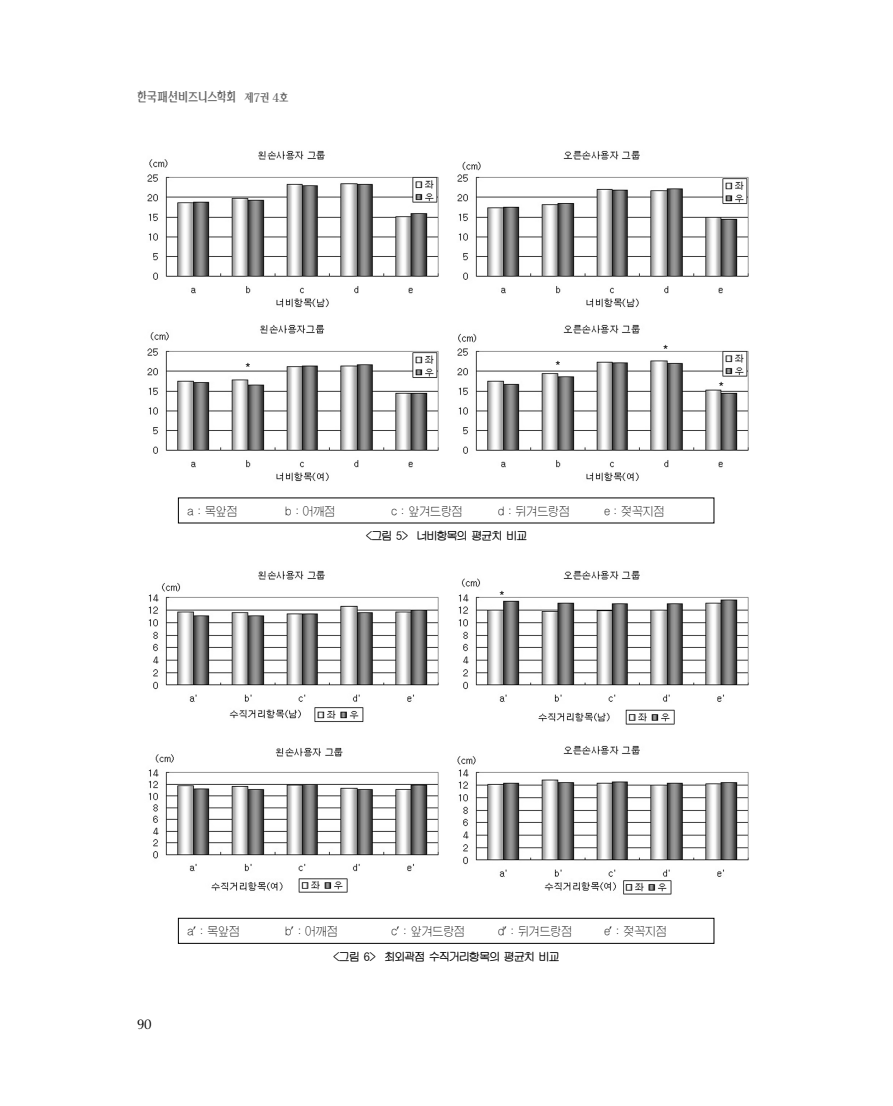
<style>
.page{position:relative;width:893px;height:1106px;background:#fff}
.page>*{position:absolute;margin:0;border:0;box-sizing:border-box;transform-origin:0 0}
.t1{font:14.25px "Optima";color:#000;scale:.95 1}
.t2{font:12.75px "J Cna RUDE";color:#000;scale:.95 1}
.t3{font:12.3px "JCLIGH Tgo";letter-spacing:-.07em;color:#000;scale:.95 1}
.t4{font:11.25px "J Cna RUDE";letter-spacing:-.065em;color:#000;scale:.95 1}
.t5{font:11.25px "Sol L";color:#666;scale:.95 1}
.s1{font-family:"Dfas";font-size:12.3px}
.s2{font-size:13.5px}
.s3{font-family:"Palatino"}
</style>
<div class="page">
<img style="left:147px;top:150px;width:292px;height:158px">
<img style="left:147px;top:324px;width:292px;height:158px">
<img style="left:457px;top:324px;width:292px;height:158px">
<img style="left:457px;top:150px;width:292px;height:158px">
<img style="left:148px;top:570px;width:291px;height:152px">
<img style="left:148px;top:747px;width:291px;height:146px">
<img style="left:457px;top:745px;width:292px;height:150px">
<img style="left:458px;top:570px;width:291px;height:155px">
<div style="left:178px;top:918px;width:536px;height:25px;border:1px solid #000"></div>
<p class="t5" style="left:137px;top:92px;width:162px"><span class="s1">A</span> 제7권 4호</p>
<p class="t2" style="left:246px;top:362px;width:6px">*</p>
<p class="t2" style="left:556px;top:360px;width:6px">*</p>
<p class="t2" style="left:663px;top:344px;width:6px">*</p>
<p class="t3" style="left:187px;top:505px;width:55px"><span class="s2">a</span> : 목앞점</p>
<p class="t3" style="left:285px;top:505px;width:55px"><span class="s2">b</span> : 어깨점</p>
<p class="t3" style="left:391px;top:505px;width:77px"><span class="s2">c</span> : 앞겨드랑점</p>
<p class="t3" style="left:497px;top:505px;width:78px"><span class="s2">d</span> : 뒤겨드랑점</p>
<p class="t3" style="left:604px;top:505px;width:66px"><span class="s2">e</span> : 젖꼭지점</p>
<p class="t4" style="left:365px;top:531px;width:172px">&lt;그림 5&gt; 너비항목의 평균치 비교</p>
<p class="t2" style="left:500px;top:590px;width:6px">*</p>
<p class="t2" style="left:719px;top:381px;width:6px">*</p>
<p class="t1" style="left:137px;top:1018px;width:17px">90</p>
<p class="t3" style="left:187px;top:925px;width:58px"><span class="s2">a</span><span class="s3">’</span> : 목앞점</p>
<p class="t3" style="left:285px;top:925px;width:58px"><span class="s2">b</span><span class="s3">’</span> : 어깨점</p>
<p class="t3" style="left:391px;top:925px;width:80px"><span class="s2">c</span><span class="s3">’</span> : 앞겨드랑점</p>
<p class="t3" style="left:497px;top:925px;width:81px"><span class="s2">d</span><span class="s3">’</span> : 뒤겨드랑점</p>
<p class="t3" style="left:604px;top:925px;width:68px"><span class="s2">e</span><span class="s3">’</span> : 젖꼭지점</p>
<p class="t4" style="left:333px;top:951px;width:240px">&lt;그림 6&gt; 최외곽점 수직거리항목의 평균치 비교</p>
</div>
